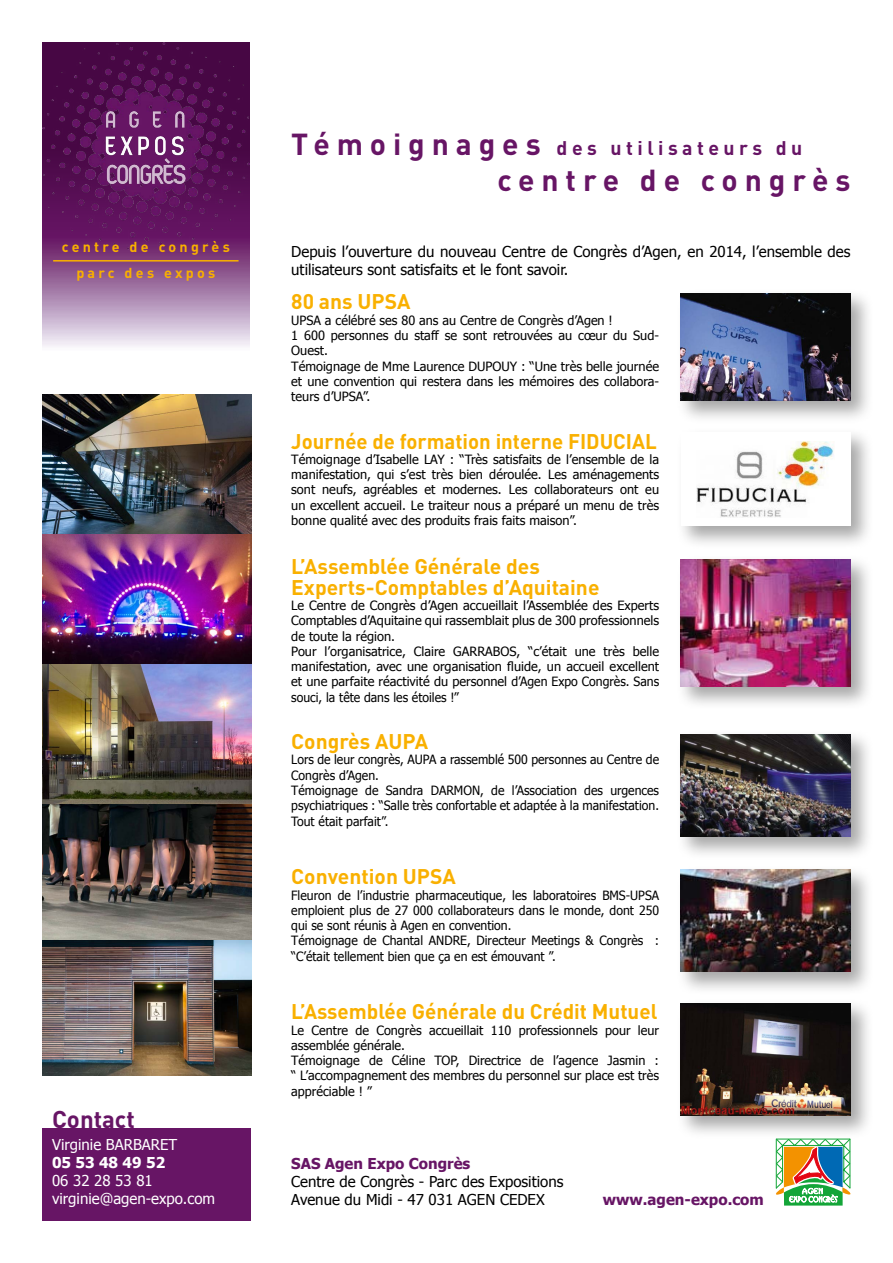
<style>
.page{position:relative;width:893px;height:1263px;background:#fff}
.page>*{position:absolute;margin:0;border:0;box-sizing:border-box;transform-origin:0 0}
.t1{font:700 30px "DIN Pro";letter-spacing:.23em;color:#671565}
.t2{font:700 24px "DIN Pro";color:#671565}
.t3{font:700 21px/21px "DIN Pro";color:#f9b000}
.t4{font:700 19.5px "DIN Pro";letter-spacing:.23em;color:#671565}
.t5{font:15px/18px "Tahoma";color:#000}
.t6{font:15px/18px "Tahoma";color:#fff}
.t7{font:700 15px "Tahoma";color:#671565}
.t8{font:700 15px "Tahoma";color:#fff}
.t9{font:700 14.25px/25.5px "DIN Pro";letter-spacing:.23em;color:#f9b000;text-align:center}
.t10{font:12.75px/15.3px "Tahoma";color:#000}
.t11{font:12.75px/15.3px "Tahoma";color:#000;scale:.96 1}
.s1{font-size:30px}
</style>
<div class="page">
<img style="left:43px;top:533px;width:208px;height:131px">
<svg style="left:43px;top:249px;width:206px;height:98px;background:#b08cb3"></svg>
<div style="left:43px;top:1128px;width:208px;height:92px;background:#671565"></div>
<img style="left:43px;top:43px;width:206px;height:206px">
<img style="left:102px;top:102px;width:88px;height:88px">
<hr style="left:850px;top:1139px;width:1px;height:49px;background:#13a538">
<svg style="left:776px;top:1139px;width:74px;height:66px"></svg>
<img style="left:43px;top:939px;width:208px;height:137px">
<img style="left:43px;top:803px;width:208px;height:136px">
<img style="left:43px;top:664px;width:208px;height:139px">
<img style="left:43px;top:394px;width:208px;height:139px">
<hr style="left:53px;top:260px;width:186px;height:2px;background:#f9b000">
<div style="left:676px;top:288px;width:198px;height:136px;background:#000;opacity:.35"></div>
<img style="left:681px;top:293px;width:169px;height:108px">
<div style="left:676px;top:427px;width:198px;height:123px;background:#000;opacity:.35"></div>
<div style="left:681px;top:432px;width:169px;height:94px;background:#fff"></div>
<img style="left:697px;top:441px;width:137px;height:76px">
<div style="left:676px;top:554px;width:198px;height:156px;background:#000;opacity:.35"></div>
<img style="left:681px;top:559px;width:169px;height:128px">
<div style="left:676px;top:729px;width:198px;height:131px;background:#000;opacity:.35"></div>
<img style="left:681px;top:735px;width:169px;height:102px">
<div style="left:676px;top:864px;width:198px;height:131px;background:#000;opacity:.35"></div>
<img style="left:681px;top:870px;width:169px;height:102px">
<div style="left:676px;top:998px;width:198px;height:141px;background:#000;opacity:.35"></div>
<img style="left:681px;top:1003px;width:169px;height:113px">
<p class="t9" style="left:62px;top:234px;width:170px">centre de congrès parc des expos</p>
<h2 class="t2" style="left:52px;top:1103px;width:84px">Contact</h2>
<p class="t6" style="left:52px;top:1134px;width:127px">Virginie BARBARET</p>
<p class="t8" style="left:52px;top:1152px;width:115px">05 53 48 49 52</p>
<p class="t6" style="left:52px;top:1170px;width:164px">06 32 28 53 81 virginie@agen-expo.com</p>
<h3 class="t4" style="left:291px;top:134px;width:512px"><span class="s1">Témoignages</span> des utilisateurs du</h3>
<h1 class="t1" style="left:497px;top:160px;width:354px">centre de congrès</h1>
<p class="t5" style="left:291px;top:242px;width:561px">Depuis l’ouverture du nouveau Centre de Congrès d’Agen, en 2014, l’ensemble des utilisateurs sont satisfaits et le font savoir.</p>
<h3 class="t3" style="left:291px;top:291px;width:121px">80 ans UPSA</h3>
<p class="t10" style="left:291px;top:312px;width:369px">UPSA a célébré ses 80 ans au Centre de Congrès d’Agen !<br>1 600 personnes du staff se sont retrouvées au cœur du Sud-Ouest.<br>Témoignage de Mme Laurence DUPOUY : “Une très belle journée et une convention qui restera dans les mémoires des collabora&shy;teurs d’UPSA”.</p>
<h3 class="t3" style="left:291px;top:430px;width:367px">Journée de formation interne FIDUCIAL</h3>
<p class="t10" style="left:291px;top:451px;width:369px;text-align:justify">Témoignage d’Isabelle LAY : “Très satisfaits de l’ensemble de la manifestation, qui s’est très bien déroulée. Les aménagements sont neufs, agréables et modernes. Les collaborateurs ont eu un excellent accueil. Le traiteur nous a préparé un menu de très bonne qualité avec des produits frais faits maison”.</p>
<h3 class="t3" style="left:291px;top:555px;width:310px">L’Assemblée Générale des<br>Experts-Comptables d’Aquitaine</h3>
<p class="t10" style="left:291px;top:597px;width:369px">Le Centre de Congrès d’Agen accueillait l’Assemblée des Experts Comptables d’Aquitaine qui rassemblait plus de 300 professionnels de toute la région.<br>Pour l’organisatrice, Claire GARRABOS, “c’était une très belle manifestation, avec une organisation fluide, un accueil excellent et une parfaite réactivité du personnel d’Agen Expo Congrès. Sans souci, la tête dans les étoiles !”</p>
<h3 class="t3" style="left:291px;top:730px;width:138px">Congrès AUPA</h3>
<p class="t11" style="left:291px;top:751px;width:385px">Lors de leur congrès, AUPA a rassemblé 500 personnes au Centre de Congrès d’Agen.<br>Témoignage de Sandra DARMON, de l’Association des urgences psychiatriques : “Salle très confortable et adaptée à la manifestation.<br>Tout était parfait”.</p>
<h3 class="t3" style="left:291px;top:865px;width:166px">Convention UPSA</h3>
<p class="t11" style="left:291px;top:887px;width:385px">Fleuron de l’industrie pharmaceutique, les laboratoires BMS-UPSA emploient plus de 27 000 collaborateurs dans le monde, dont 250 qui se sont réunis à Agen en convention.<br>Témoignage de Chantal ANDRE, Directeur Meetings &amp; Congrès : “C’était tellement bien que ça en est émouvant ”.</p>
<h3 class="t3" style="left:291px;top:1000px;width:368px">L’Assemblée Générale du Crédit Mutuel</h3>
<p class="t10" style="left:291px;top:1022px;width:369px">Le Centre de Congrès accueillait 110 professionnels pour leur assemblée générale.<br>Témoignage de Céline TOP, Directrice de l’agence Jasmin : “ L’accompagnement des membres du personnel sur place est très appréciable ! ”</p>
<p class="t7" style="left:291px;top:1153px;width:181px">SAS Agen Expo Congrès</p>
<p class="t5" style="left:291px;top:1172px;width:274px">Centre de Congrès - Parc des Expositions<br>Avenue du Midi - 47 031 AGEN CEDEX</p>
<p class="t7" style="left:603px;top:1189px;width:162px">www.agen-expo.com</p>
</div>
